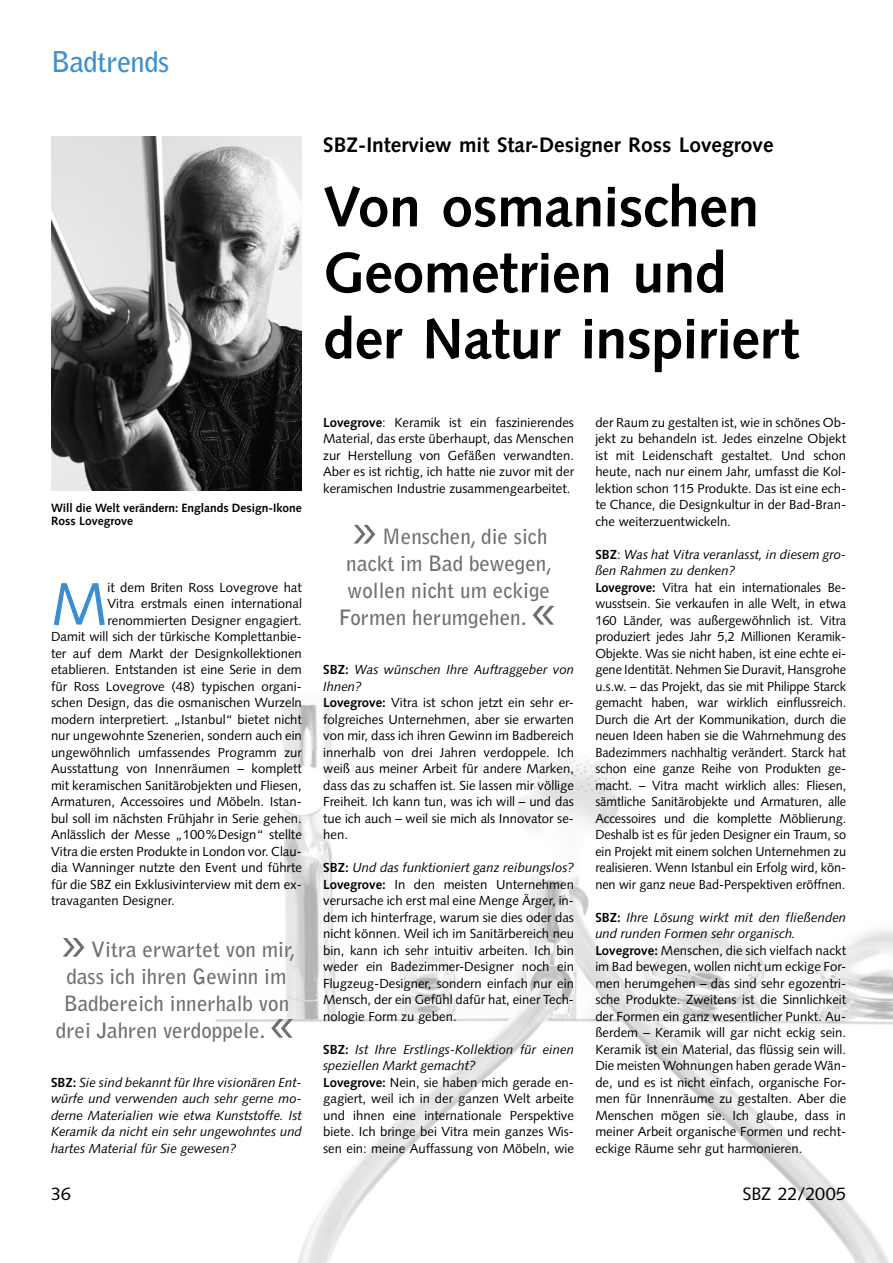
<style>
.page{position:relative;width:893px;height:1263px;background:#fff}
.page>*{position:absolute;margin:0;border:0;box-sizing:border-box;transform-origin:0 0}
.SBZ_05-Grundtext{font:300 60px "Bell Gothic Std";color:#6f6f6f}
.SBZ_04-Initial{font:59.85px "Syntax LT Std";color:#398fd1}
.SBZ_02-Headline{font:700 57px/66px "Syntax LT Std";letter-spacing:-.01em;color:#000}
.SBZ_00-Rubriken{font:700 28.5px "Bell Gothic Std";letter-spacing:-.015em;color:#398fd1}
.SBZ_05-Grundtext-2{font:700 21px "Bell Gothic Std";color:#6f6f6f}
.SBZ_01-Dachzeile{font:700 21px "Syntax LT Std";color:#000}
.t1{font:18px "Syntax LT Std";letter-spacing:-.005em;color:#000}
.SBZ_05-Grundtext-3{font:13.2px/16.5px "Syntax LT Std";color:#000;text-align:justify}
.SBZ_04-Initial-2{font:13.2px "Syntax LT Std";color:#000}
.SBZ_05-Grundtext-4{font:italic 13.2px/16.5px "Syntax LT Std";color:#000}
.SBZ_12-Bildunterschrift{font:700 12px/13.5px "Syntax LT Std";color:#000}
.s1{font-weight:700;font-style:normal}
.s2{font-weight:700}
.s3{font-style:normal}
</style>
<div class="page">
<img style="left:216px;top:700px;width:677px;height:563px">
<img style="left:51px;top:136px;width:251px;height:354px">
<p class="SBZ_00-Rubriken" style="left:51px;top:45px;width:120px">Badtrends</p>
<p class="SBZ_12-Bildunterschrift" style="left:51px;top:501px;width:252px">Will die Welt verändern: Englands Design-Ikone<br>Ross Lovegrove</p>
<p class="SBZ_04-Initial" style="left:51px;top:568px;width:58px">M</p>
<p class="SBZ_04-Initial-2" style="left:108px;top:579px;width:196px">it dem Briten Ross Lovegrove hat</p>
<p class="SBZ_04-Initial-2" style="left:108px;top:596px;width:196px">Vitra erstmals einen international</p>
<p class="SBZ_04-Initial-2" style="left:108px;top:612px;width:196px">renommierten Designer engagiert.</p>
<p class="SBZ_04-Initial-2" style="left:51px;top:629px;width:252px">Damit will sich der türkische Komplettanbie-</p>
<p class="SBZ_04-Initial-2" style="left:51px;top:645px;width:252px">ter auf dem Markt der Designkollektionen</p>
<p class="SBZ_04-Initial-2" style="left:51px;top:662px;width:252px">etablieren. Entstanden ist eine Serie in dem</p>
<p class="SBZ_04-Initial-2" style="left:51px;top:678px;width:252px">für Ross Lovegrove (48) typischen organi-</p>
<p class="SBZ_04-Initial-2" style="left:51px;top:695px;width:252px">schen Design, das die osmanischen Wurzeln</p>
<p class="SBZ_04-Initial-2" style="left:51px;top:711px;width:252px">modern interpretiert. „Istanbul“ bietet nicht</p>
<p class="SBZ_04-Initial-2" style="left:51px;top:728px;width:252px">nur ungewohnte Szenerien, sondern auch ein</p>
<p class="SBZ_04-Initial-2" style="left:51px;top:744px;width:252px">ungewöhnlich umfassendes Programm zur</p>
<p class="SBZ_04-Initial-2" style="left:51px;top:761px;width:252px">Ausstattung von Innenräumen – komplett</p>
<p class="SBZ_04-Initial-2" style="left:51px;top:777px;width:252px">mit keramischen Sanitärobjekten und Fliesen,</p>
<p class="SBZ_04-Initial-2" style="left:51px;top:794px;width:252px">Armaturen, Accessoires und Möbeln. Istan-</p>
<p class="SBZ_04-Initial-2" style="left:51px;top:810px;width:252px">bul soll im nächsten Frühjahr in Serie gehen.</p>
<p class="SBZ_04-Initial-2" style="left:51px;top:827px;width:252px">Anlässlich der Messe „100%Design“ stellte</p>
<p class="SBZ_04-Initial-2" style="left:51px;top:843px;width:252px">Vitra die ersten Produkte in London vor. Clau-</p>
<p class="SBZ_04-Initial-2" style="left:51px;top:860px;width:252px">dia Wanninger nutzte den Event und führte</p>
<p class="SBZ_04-Initial-2" style="left:51px;top:876px;width:252px">für die SBZ ein Exklusivinterview mit dem ex-</p>
<p class="SBZ_04-Initial-2" style="left:51px;top:893px;width:125px">travaganten Designer.</p>
<p class="SBZ_05-Grundtext" style="left:59px;top:909px;width:31px">»</p>
<p class="SBZ_05-Grundtext-2" style="left:91px;top:937px;width:206px">Vitra erwartet von mir,</p>
<p class="SBZ_05-Grundtext-2" style="left:67px;top:964px;width:221px">dass ich ihren Gewinn im</p>
<p class="SBZ_05-Grundtext-2" style="left:64px;top:991px;width:227px">Badbereich innerhalb von</p>
<p class="SBZ_05-Grundtext-2" style="left:56px;top:1018px;width:211px">drei Jahren verdoppele.</p>
<p class="SBZ_05-Grundtext" style="left:267px;top:990px;width:31px">«</p>
<p class="SBZ_05-Grundtext-4" style="left:51px;top:1074px;width:252px;text-align:justify"><span class="s1">SBZ:</span> Sie sind bekannt für Ihre visionären Ent&shy;würfe und verwenden auch sehr gerne mo&shy;derne Materialien wie etwa Kunststoffe. Ist Keramik da nicht ein sehr ungewohntes und hartes Material für Sie gewesen?</p>
<p class="t1" style="left:51px;top:1183px;width:21px">36</p>
<p class="SBZ_01-Dachzeile" style="left:323px;top:133px;width:452px">SBZ-Interview mit Star-Designer Ross Lovegrove</p>
<p class="SBZ_02-Headline" style="left:323px;top:174px;width:477px">Von osmanischen<br>Geometrien und der Natur inspiriert</p>
<p class="SBZ_05-Grundtext-3" style="left:323px;top:414px;width:252px"><span class="s2">Lovegrove</span>: Keramik ist ein faszinierendes Material, das erste überhaupt, das Menschen zur Herstellung von Gefäßen verwandten.<br>Aber es ist richtig, ich hatte nie zuvor mit der keramischen Industrie zusammengearbeitet.</p>
<p class="SBZ_05-Grundtext" style="left:350px;top:496px;width:31px">»</p>
<p class="SBZ_05-Grundtext-2" style="left:382px;top:523px;width:167px">Menschen, die sich</p>
<p class="SBZ_05-Grundtext-2" style="left:346px;top:550px;width:207px">nackt im Bad bewegen,</p>
<p class="SBZ_05-Grundtext-2" style="left:347px;top:577px;width:204px">wollen nicht um eckige</p>
<p class="SBZ_05-Grundtext-2" style="left:339px;top:604px;width:189px">Formen herumgehen.</p>
<p class="SBZ_05-Grundtext" style="left:528px;top:577px;width:31px">«</p>
<p class="SBZ_05-Grundtext-4" style="left:323px;top:661px;width:252px"><span class="s1">SBZ:</span> Was wünschen Ihre Auftraggeber von<br>Ihnen?</p>
<p class="SBZ_05-Grundtext-3" style="left:323px;top:694px;width:252px"><span class="s2">Lovegrove:</span> Vitra ist schon jetzt ein sehr er&shy;folgreiches Unternehmen, aber sie erwarten von mir, dass ich ihren Gewinn im Badbereich innerhalb von drei Jahren verdoppele. Ich weiß aus meiner Arbeit für andere Marken, dass das zu schaffen ist. Sie lassen mir völlige Freiheit. Ich kann tun, was ich will – und das tue ich auch – weil sie mich als Innovator se&shy;hen.</p>
<p class="SBZ_05-Grundtext-4" style="left:323px;top:859px;width:252px"><span class="s1">SBZ:</span> Und das funktioniert ganz reibungslos?</p>
<p class="SBZ_05-Grundtext-3" style="left:323px;top:876px;width:252px"><span class="s2">Lovegrove:</span> In den meisten Unternehmen verursache ich erst mal eine Menge Ärger, in&shy;dem ich hinterfrage, warum sie dies oder das nicht können. Weil ich im Sanitärbereich neu bin, kann ich sehr intuitiv arbeiten. Ich bin weder ein Badezimmer-Designer noch ein Flugzeug-Designer, sondern einfach nur ein Mensch, der ein Gefühl dafür hat, einer Tech&shy;nologie Form zu geben.</p>
<p class="SBZ_05-Grundtext-4" style="left:323px;top:1041px;width:252px"><span class="s1">SBZ:</span> Ist Ihre Erstlings-Kollektion für einen speziellen Markt gemacht?</p>
<p class="SBZ_05-Grundtext-3" style="left:323px;top:1074px;width:252px"><span class="s2">Lovegrove:</span> Nein, sie haben mich gerade en&shy;gagiert, weil ich in der ganzen Welt arbeite und ihnen eine internationale Perspektive biete. Ich bringe bei Vitra mein ganzes Wis&shy;sen ein: meine Auffassung von Möbeln, wie</p>
<p class="SBZ_05-Grundtext-3" style="left:595px;top:414px;width:252px">der Raum zu gestalten ist, wie in schönes Ob&shy;jekt zu behandeln ist. Jedes einzelne Objekt ist mit Leidenschaft gestaltet. Und schon heute, nach nur einem Jahr, umfasst die Kol&shy;lektion schon 115 Produkte. Das ist eine ech&shy;te Chance, die Designkultur in der Bad-Bran&shy;che weiterzuentwickeln.</p>
<p class="SBZ_05-Grundtext-4" style="left:595px;top:546px;width:252px"><span class="s1">SBZ</span><span class="s3">:</span> Was hat Vitra veranlasst, in diesem gro&shy;ßen Rahmen zu denken?</p>
<p class="SBZ_05-Grundtext-3" style="left:595px;top:579px;width:252px"><span class="s2">Lovegrove:</span> Vitra hat ein internationales Be&shy;wusstsein. Sie verkaufen in alle Welt, in etwa 160 Länder, was außergewöhnlich ist. Vitra produziert jedes Jahr 5,2 Millionen Keramik-Objekte. Was sie nicht haben, ist eine echte ei&shy;gene Identität. Nehmen Sie Duravit, Hansgrohe u.s.w. – das Projekt, das sie mit Philippe Starck gemacht haben, war wirklich einflussreich.<br>Durch die Art der Kommunikation, durch die neuen Ideen haben sie die Wahrnehmung des Badezimmers nachhaltig verändert. Starck hat schon eine ganze Reihe von Produkten ge&shy;macht. – Vitra macht wirklich alles: Fliesen, sämtliche Sanitärobjekte und Armaturen, alle Accessoires und die komplette Möblierung.<br>Deshalb ist es für jeden Designer ein Traum, so ein Projekt mit einem solchen Unternehmen zu realisieren. Wenn Istanbul ein Erfolg wird, kön&shy;nen wir ganz neue Bad-Perspektiven eröffnen.</p>
<p class="SBZ_05-Grundtext-4" style="left:595px;top:909px;width:252px"><span class="s1">SBZ:</span> Ihre Lösung wirkt mit den fließenden und runden Formen sehr organisch.</p>
<p class="SBZ_05-Grundtext-3" style="left:595px;top:942px;width:252px"><span class="s2">Lovegrove:</span> Menschen, die sich vielfach nackt im Bad bewegen, wollen nicht um eckige For&shy;men herumgehen – das sind sehr egozentri&shy;sche Produkte. Zweitens ist die Sinnlichkeit der Formen ein ganz wesentlicher Punkt. Au&shy;ßerdem – Keramik will gar nicht eckig sein.<br>Keramik ist ein Material, das flüssig sein will.<br>Die meisten Wohnungen haben gerade Wän&shy;de, und es ist nicht einfach, organische For&shy;men für Innenräume zu gestalten. Aber die Menschen mögen sie. Ich glaube, dass in meiner Arbeit organische Formen und recht&shy;eckige Räume sehr gut harmonieren.</p>
<p class="t1" style="left:742px;top:1183px;width:105px">SBZ 22/2005</p>
</div>
